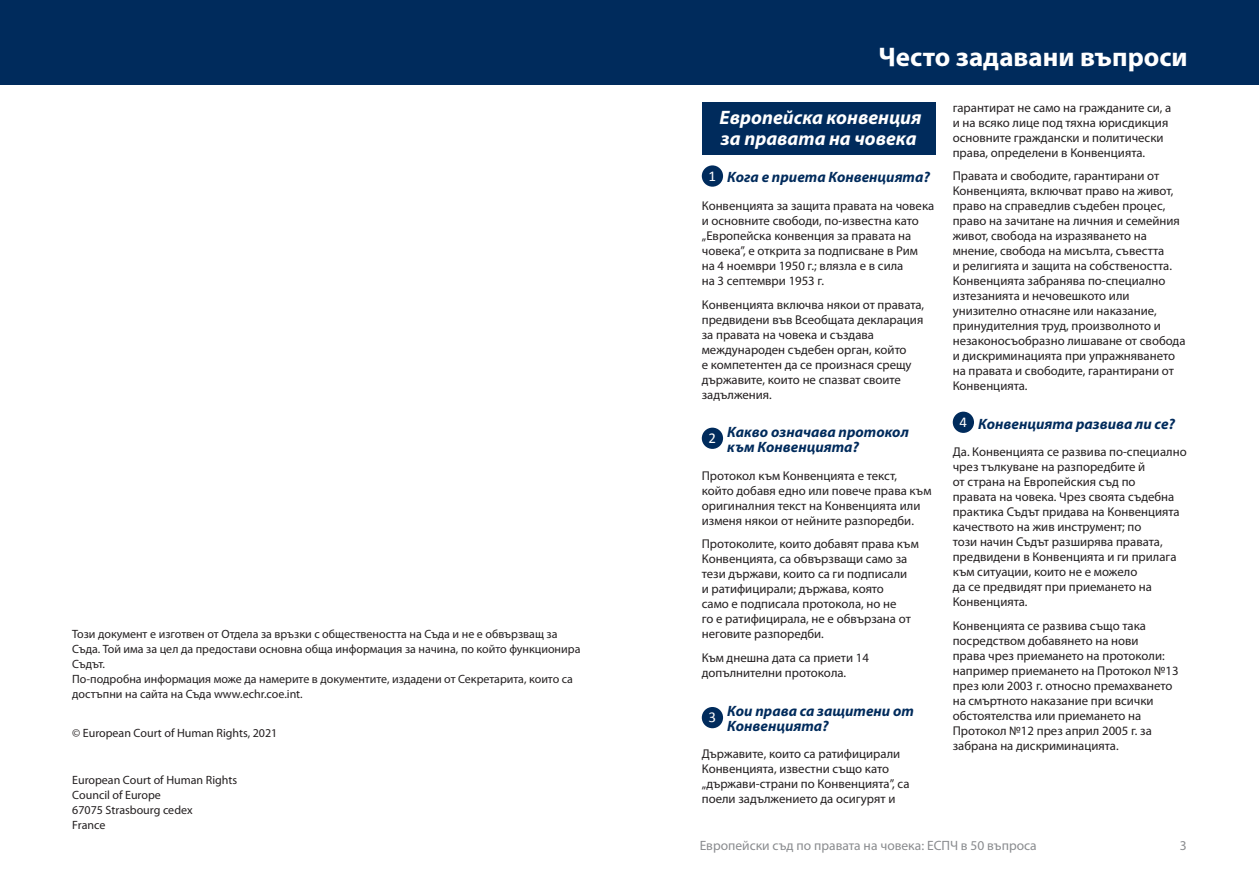
<style>
.page{position:relative;width:1259px;height:893px;background:#fff}
.page>*{position:absolute;margin:0;border:0;box-sizing:border-box;transform-origin:0 0}
.t1{font:700 27px "Myriad Pro";color:#fff}
.FAQ_-_Rubrique{font:italic 700 19.5px/21px "Myriad Pro";color:#fff}
.FAQ_-_Question{font:italic 700 15px/15px "Myriad Pro";color:#002b5c}
.t2{font:15px "Calibri";color:#fff}
.t3{font:13.5px "Myriad Pro";color:#8a8c8f}
.FAQ_-_Texte{font:12.75px/15px "Myriad Pro";color:#231f20}
.Adresse{font:12px/15px "Myriad Pro";color:#231f20}
</style>
<div class="page">
<div style="left:0;top:0;width:1259px;height:85px;background:#002b5c"></div>
<div style="left:702px;top:102px;width:233px;height:52px;background:#002b5c"></div>
<div style="left:702px;top:165px;width:21px;height:22px;background:#002b5c;border-radius:50%"></div>
<div style="left:702px;top:428px;width:21px;height:21px;background:#002b5c;border-radius:50%"></div>
<div style="left:702px;top:707px;width:21px;height:21px;background:#002b5c;border-radius:50%"></div>
<div style="left:952px;top:412px;width:22px;height:21px;background:#002b5c;border-radius:50%"></div>
<p class="Adresse" style="left:72px;top:627px;width:509px">Този документ е изготвен от Отдела за връзки с обществеността на Съда и не е обвързващ за Съда. Той има за цел да предостави основна обща информация за начина, по който функционира Съдът.<br>По-подробна информация може да намерите в документите, издадени от Секретарита, които са достъпни на сайта на Съда www.echr.coe.int.</p>
<p class="Adresse" style="left:72px;top:725px;width:207px">© European Court of Human Rights, 2021</p>
<p class="Adresse" style="left:72px;top:772px;width:166px">European Court of Human Rights<br>Council of Europe<br>67075 Strasbourg cedex<br>France</p>
<h1 class="t1" style="left:878px;top:39px;width:311px">Често задавани въпроси</h1>
<p class="FAQ_-_Rubrique" style="left:719px;top:106px;width:203px">Европейска конвенция за правата на човека</p>
<p class="t2" style="left:708px;top:166px;width:9px">1</p>
<p class="FAQ_-_Question" style="left:727px;top:169px;width:204px">Кога е приета Конвенцията?</p>
<p class="FAQ_-_Texte" style="left:702px;top:198px;width:234px">Конвенцията за защита правата на човека и основните свободи, по-известна като „Европейска конвенция за правата на човека”, е открита за подписване в Рим<br>на 4 ноември 1950 г.; влязла е в сила<br>на 3 септември 1953 г.</p>
<p class="FAQ_-_Texte" style="left:702px;top:297px;width:224px">Конвенцията включва някои от правата, предвидени във Всеобщата декларация за правата на човека и създава международен съдебен орган, който<br>е компетентен да се произнася срещу държавите, които не спазват своите задължения.</p>
<p class="t2" style="left:708px;top:429px;width:9px">2</p>
<p class="FAQ_-_Question" style="left:727px;top:424px;width:183px">Какво означава протокол към Конвенцията?</p>
<p class="FAQ_-_Texte" style="left:702px;top:468px;width:231px">Протокол към Конвенцията е текст, който добавя едно или повече права към оригиналния текст на Конвенцията или изменя някои от нейните разпоредби.</p>
<p class="FAQ_-_Texte" style="left:702px;top:536px;width:218px">Протоколите, които добавят права към Конвенцията, са обвързващи само за тези държави, които са ги подписали<br>и ратифицирали; държава, която<br>само е подписала протокола, но не<br>го е ратифицирала, не е обвързана от неговите разпоредби.</p>
<p class="FAQ_-_Texte" style="left:702px;top:650px;width:169px">Към днешна дата са приети 14 допълнителни протокола.</p>
<p class="t2" style="left:708px;top:708px;width:9px">3</p>
<p class="FAQ_-_Question" style="left:727px;top:702px;width:188px">Кои права са защитени от<br>Конвенцията?</p>
<p class="FAQ_-_Texte" style="left:702px;top:746px;width:209px">Държавите, които са ратифицирали Конвенцията, известни също като „държави-страни по Конвенцията”, са поели задължението да осигурят и</p>
<p class="FAQ_-_Texte" style="left:952px;top:100px;width:220px">гарантират не само на гражданите си, а и на всяко лице под тяхна юрисдикция основните граждански и политически права, определени в Конвенцията.</p>
<p class="FAQ_-_Texte" style="left:952px;top:168px;width:234px">Правата и свободите, гарантирани от Конвенцията, включват право на живот, право на справедлив съдебен процес, право на зачитане на личния и семейния живот, свобода на изразяването на мнение, свобода на мисълта, съвестта<br>и религията и защита на собствеността.<br>Конвенцията забранява по-специално изтезанията и нечовешкото или унизително отнaсяне или наказание, принудителния труд, произволното и незаконосъобразно лишаване от свобода и дискриминацията при упражняването на правата и свободите, гарантирани от Конвенцията.</p>
<p class="t2" style="left:959px;top:413px;width:9px">4</p>
<p class="FAQ_-_Question" style="left:978px;top:416px;width:198px">Конвенцията развива ли се?</p>
<p class="FAQ_-_Texte" style="left:952px;top:444px;width:235px">Да. Конвенцията се развива по-специално чрез тълкуване на разпоредбите й<br>от страна на Европейския съд по<br>правата на човека. Чрез своята съдебна практика Съдът придава на Конвенцията качеството на жив инструмент; по<br>този начин Съдът разширява правата, предвидени в Конвенцията и ги прилага към ситуации, които не е можело<br>да се предвидят при приемането на Конвенцията.</p>
<p class="FAQ_-_Texte" style="left:952px;top:618px;width:227px">Конвенцията се развива също така посредством добавянето на нови<br>права чрез приемането на протоколи: например приемането на Протокол №13 през юли 2003 г. относно премахването на смъртното наказание при всички обстоятелства или приемането на Протокол №12 през април 2005 г. за забрана на дискриминацията.</p>
<p class="t3" style="left:699px;top:837px;width:338px">Европейски съд по правата на човека: ЕСПЧ в 50 въпроса</p>
<p class="t3" style="left:1179px;top:837px;width:8px">3</p>
</div>
